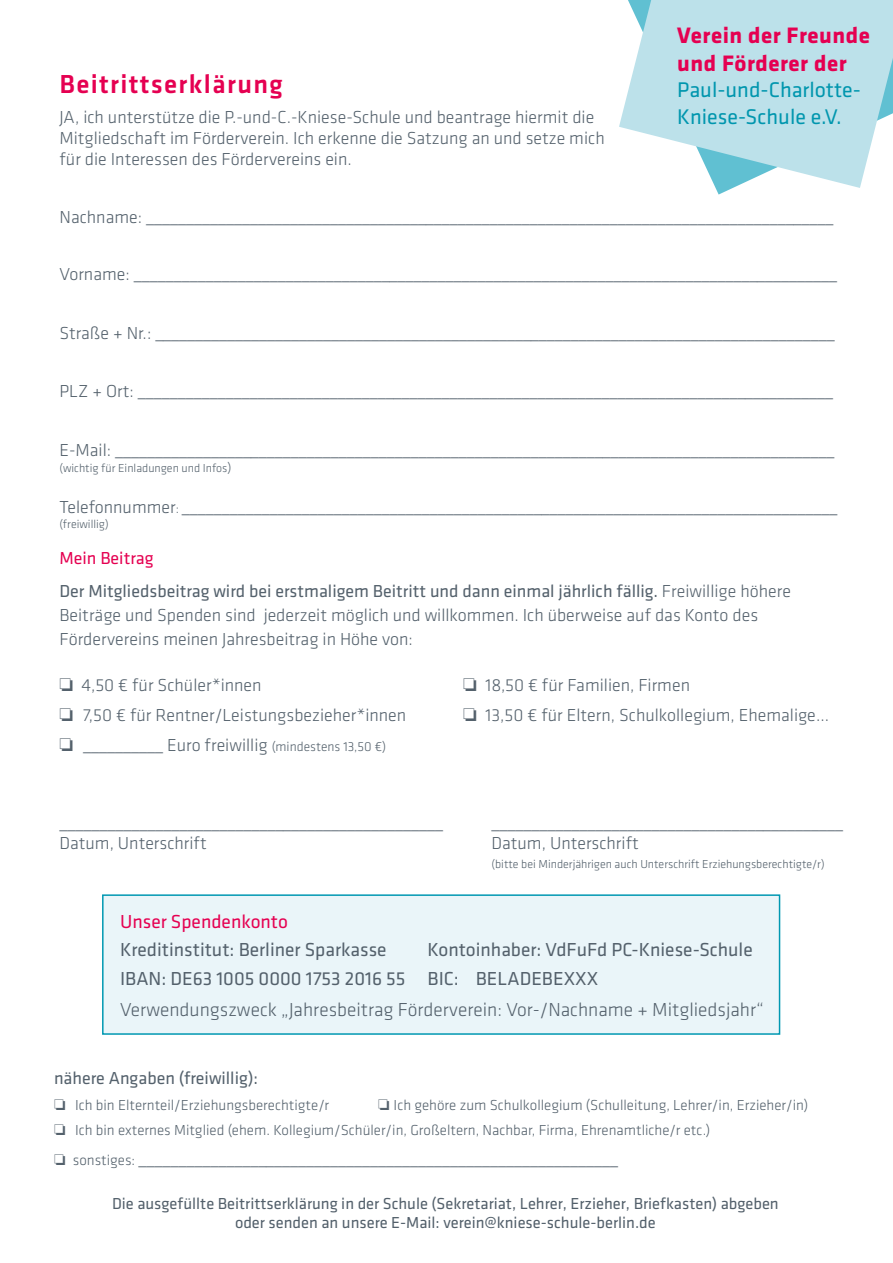
<style>
.page{position:relative;width:893px;height:1263px;background:#fff}
.page>*{position:absolute;margin:0;border:0;box-sizing:border-box;transform-origin:0 0}
.t1{font:500 27px "Klavika";letter-spacing:.05em;color:#e50051}
.t2{font:700 23.1px/27.8px "Klavika";letter-spacing:.02em;color:#e50051}
.t3{font:22.05px/26.4px "Klavika";color:#0096ae}
.t4{font:19.5px/28.5px "Klavika";color:#54616c}
.t5{font:300 19.5px "Klavika";color:#54616c}
.t6{font:19.5px "Klavika";color:#e50051}
.t7{font:300 18px/21px "Klavika";color:#54616c}
.t8{font:18px/33px "Klavika";color:#54616c}
.t9{font:16.5px/19.8px "Klavika";color:#53606b;text-align:center}
.t10{font:300 15px/25.5px "Klavika";color:#54616c}
.t11{font:300 12px "Klavika";color:#54616c}
.s1{font-size:13.5px}
.s2{color:#e50051}
.s3{font-weight:300}
.s4{font-size:15px}
</style>
<div class="page">
<svg style="left:619px;top:0;width:274px;height:188px;fill:#bce1ea"></svg>
<div style="left:103px;top:895px;width:676px;height:139px;background:#eaf5f9"></div>
<div style="left:102px;top:894px;width:678px;height:141px;border:2px solid #0098b2"></div>
<h1 class="t1" style="left:60px;top:65px;width:225px">Beitrittserklärung</h1>
<p class="t7" style="left:60px;top:106px;width:547px">JA, ich unterstütze die P.-und-C.-Kniese-Schule und beantrage hiermit die<br>Mitgliedschaft im Förderverein. Ich erkenne die Satzung an und setze mich für die Interessen des Fördervereins ein.</p>
<p class="t2" style="left:677px;top:20px;width:194px">Verein der Freunde und Förderer der</p>
<p class="t3" style="left:677px;top:76px;width:185px">Paul-und-Charlotte-<br>Kniese-Schule e.V.</p>
<p class="t7" style="left:60px;top:206px;width:776px">Nachname: ______________________________________________________________________________________</p>
<p class="t7" style="left:60px;top:263px;width:779px">Vorname: ________________________________________________________________________________________</p>
<p class="t7" style="left:60px;top:322px;width:777px">Straße + Nr.: _____________________________________________________________________________________</p>
<p class="t7" style="left:60px;top:380px;width:775px">PLZ + Ort: _______________________________________________________________________________________</p>
<p class="t7" style="left:60px;top:439px;width:776px">E-Mail: __________________________________________________________________________________________</p>
<p class="t11" style="left:60px;top:461px;width:173px">(wichtig für Einladungen und Infos<span class="s1">)</span></p>
<p class="t7" style="left:60px;top:496px;width:779px">Telefonnummer<span class="s1">:</span> __________________________________________________________________________________</p>
<p class="t11" style="left:60px;top:516px;width:51px">(freiwillig)</p>
<p class="t8" style="left:60px;top:540px;width:733px"><span class="s2">Mein Beitrag<br></span>Der Mitgliedsbeitrag wird bei erstmaligem Beitritt und dann einmal jährlich fällig. <span class="s3">Freiwillige höhere</span></p>
<p class="t7" style="left:60px;top:602px;width:700px;line-height:24px">Beiträge und Spenden sind jederzeit möglich und willkommen. Ich überweise auf das Konto des<br>Fördervereins meinen Jahresbeitrag in Höhe von:</p>
<p class="t7" style="left:60px;top:674px;width:204px">❏ 4,50 € für Schüler*innen</p>
<p class="t7" style="left:463px;top:674px;width:228px">❏ 18,50 € für Familien, Firmen</p>
<p class="t7" style="left:60px;top:704px;width:348px">❏ 7,50 € für Rentner/Leistungsbezieher*innen</p>
<p class="t7" style="left:463px;top:704px;width:368px">❏ 13,50 € für Eltern, Schulkollegium, Ehemalige...</p>
<p class="t7" style="left:60px;top:734px;width:328px">❏ __________ Euro freiwillig <span class="s1">(mindestens 13,50 €)</span></p>
<p class="t7" style="left:60px;top:812px;width:385px">________________________________________________</p>
<p class="t7" style="left:492px;top:812px;width:353px">____________________________________________</p>
<p class="t7" style="left:60px;top:832px;width:149px">Datum, Unterschrift</p>
<p class="t7" style="left:492px;top:832px;width:149px">Datum, Unterschrift</p>
<p class="t11" style="left:492px;top:857px;width:335px">(bitte bei Minderjährigen auch Unterschrift Erziehungsberechtigte/r)</p>
<p class="t6" style="left:120px;top:908px;width:169px">Unser Spendenkonto</p>
<p class="t4" style="left:120px;top:935px;width:268px">Kreditinstitut: Berliner Sparkasse</p>
<p class="t4" style="left:120px;top:935px;width:634px;text-indent:307px">Kontoinhaber: VdFuFd PC-Kniese-Schule<br>IBAN: DE63 1005 0000 1753 2016 55 BIC: BELADEBEXXX</p>
<p class="t5" style="left:120px;top:998px;width:645px">Verwendungszweck „Jahresbeitrag Förderverein: Vor-/Nachname + Mitgliedsjahr“</p>
<p class="t8" style="left:54px;top:1061px;width:206px">nähere Angaben (freiwillig):</p>
<p class="t10" style="left:54px;top:1092px;width:277px">❏ Ich bin Elternteil/Erziehungsberechtigte/r</p>
<p class="t10" style="left:54px;top:1092px;width:756px;text-indent:324px">❏ Ich gehöre zum Schulkollegium (Schulleitung, Lehrer/in, Erzieher/in) ❏ Ich bin externes Mitglied (ehem. Kollegium/Schüler/in, Großeltern, Nachbar, Firma, Ehrenamtliche/r etc.)</p>
<p class="t7" style="left:54px;top:1148px;width:565px">❏ <span class="s4">sonstiges:</span> ____________________________________________________________</p>
<p class="t9" style="left:112px;top:1193px;width:668px">Die ausgefüllte Beitrittserklärung in der Schule (Sekretariat, Lehrer, Erzieher, Briefkasten) abgeben oder senden an unsere E-Mail: verein@kniese-schule-berlin.de</p>
</div>
